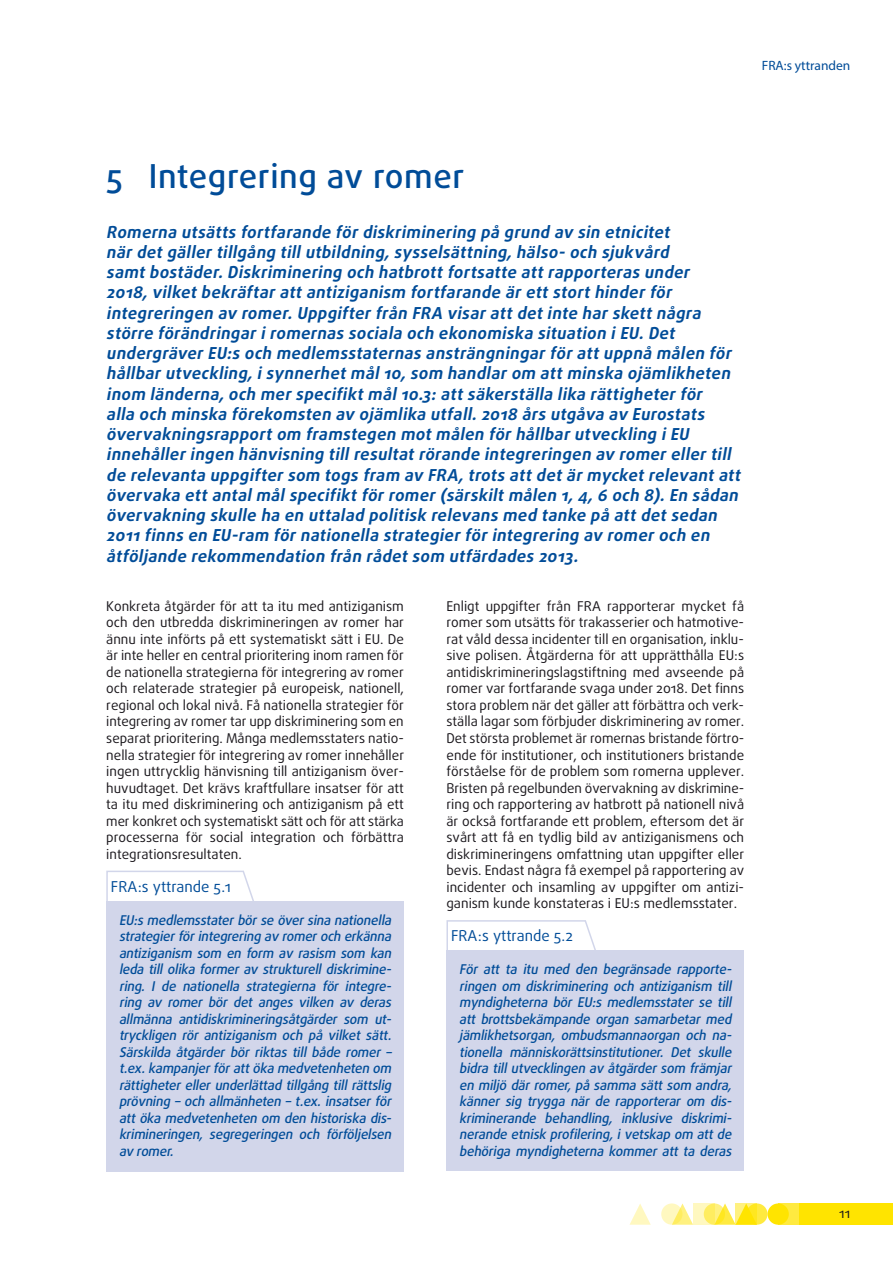
<style>
.page{position:relative;width:893px;height:1263px;background:#fff}
.page>*{position:absolute;margin:0;border:0;box-sizing:border-box;transform-origin:0 0}
.chapter_title{font:500 33px "Daxline Pro";letter-spacing:.015em;color:#004c98}
.intro_chapter{font:italic 700 16.5px/20.2px "Daxline Pro";letter-spacing:.025em;color:#004c98}
.opinion_header_sw{font:15px "Daxline Pro";color:#004c98}
.body_text{font:13.5px/16.5px "Daxline Pro";color:#1a171c;text-align:justify}
.opinion_text_SW{font:italic 500 13.5px/16.5px "Daxline Pro";color:#004c98;text-align:justify}
.opinion_text_SW_last{font:italic 500 13.5px/16.5px "Daxline Pro";color:#004c98;text-align:justify}
.t1{font:13.5px "Myriad Pro";color:#004c98}
</style>
<div class="page">
<div style="left:746px;top:1203px;width:21px;height:22px;background:#ffea40;border-radius:50%"></div>
<div style="left:778px;top:1203px;width:21px;height:22px;background:#ffea40"></div>
<div style="left:799px;top:1203px;width:94px;height:22px;background:#ffe400"></div>
<svg style="left:675px;top:1203px;width:18px;height:22px"></svg>
<svg style="left:629px;top:1204px;width:22px;height:21px"></svg>
<div style="left:767px;top:1203px;width:22px;height:22px;background:#ffe400;border-radius:50%"></div>
<svg style="left:718px;top:1203px;width:18px;height:22px"></svg>
<svg style="left:704px;top:1203px;width:21px;height:22px"></svg>
<svg style="left:661px;top:1203px;width:21px;height:22px"></svg>
<svg style="left:736px;top:1203px;width:21px;height:22px"></svg>
<svg style="left:693px;top:1203px;width:21px;height:22px"></svg>
<div style="left:106px;top:901px;width:298px;height:270px;background:#d2d6ea"></div>
<div style="left:446px;top:951px;width:298px;height:220px;background:#d2d6ea"></div>
<svg style="left:106px;top:870px;width:148px;height:31px"></svg>
<svg style="left:446px;top:920px;width:152px;height:31px"></svg>
<p class="t1" style="left:762px;top:57px;width:90px">FRA:s yttranden</p>
<p class="chapter_title" style="left:106px;top:154px;width:360px">5 Integrering av romer</p>
<p class="intro_chapter" style="left:106px;top:222px;width:639px">Romerna utsätts fortfarande fördiskriminering på grund av sin etnicitet närdetgällertillgång tillutbildning,sysselsättning,hälso- och sjukvård samtbostäder.Diskriminering och hatbrottfortsatte attrapporteras under 2018,vilketbekräftarattantiziganism fortfarande ärettstorthinderför integreringen av romer.Uppgifterfrån FRA visarattdetinte harskettnågra större förändringariromernas sociala och ekonomiska situation iEU.Det undergräverEU:s och medlemsstaternas ansträngningarförattuppnå målen för hållbarutveckling,isynnerhetmål10,som handlarom attminska ojämlikheten inom länderna,och merspecifiktmål10.3:attsäkerställa lika rättigheterför<br>alla och minska förekomsten av ojämlika utfall.2018 års utgåva av Eurostats övervakningsrapportom framstegen motmålen förhållbarutveckling iEU innehålleringen hänvisning tillresultatrörande integreringen av romerellertill de relevanta uppgiftersom togs fram av FRA,trots attdetärmycketrelevantatt övervaka ettantalmålspecifiktförromer(särskiltmålen 1,4,6 och 8).En sådan övervakning skulle ha en uttalad politisk relevans med tanke på attdetsedan 2011 finns en EU-ram förnationella strategierförintegrering av romeroch en åtföljande rekommendation från rådetsom utfärdades 2013.</p>
<p class="body_text" style="left:106px;top:598px;width:299px">Konkreta åtgärder för att ta itu med antiziganism och den utbredda diskrimineringen av romer har ännu inte införts på ett systematiskt sätt i EU. De är inte heller en central prioritering inom ramen för de nationella strategierna för integrering av romer och relaterade strategier på europeisk, nationell, regional och lokal nivå. Få nationella strategier för integrering av romer tar upp diskriminering som en separat prioritering. Många medlemsstaters natio&shy;nella strategier för integrering av romer innehåller ingen uttrycklig hänvisning till antiziganism över&shy;huvudtaget. Det krävs kraftfullare insatser för att ta itu med diskriminering och antiziganism på ett mer konkret och systematiskt sätt och för att stärka processerna för social integration och förbättra integrationsresultaten.</p>
<p class="opinion_header_sw" style="left:111px;top:876px;width:121px">FRA:s yttrande 5.1</p>
<p class="opinion_text_SW" style="left:119px;top:911px;width:277px">EU:smedlemsstaterbörse översina nationella strategierförintegrering av romeroch erkänna antiziganism som en form av rasism som kan leda till olika former av strukturell diskrimine&shy;ring. I de nationella strategierna för integre&shy;ring av romer bör det anges vilken av deras allmänna antidiskrimineringsåtgärder som ut&shy;tryckligen rör antiziganism och på vilket sätt.<br>Särskilda åtgärder bör riktas till både romer – t.ex.kampanjerförattöka medvetenheten om rättigheter eller underlättad tillgång till rättslig prövning – och allmänheten – t.ex. insatser för att öka medvetenheten om den historiska dis&shy;krimineringen, segregeringen och förföljelsen av romer.</p>
<p class="body_text" style="left:446px;top:598px;width:299px">Enligt uppgifter från FRA rapporterar mycket få romer som utsätts för trakasserier och hatmotive&shy;rat våld dessa incidenter till en organisation, inklu&shy;sive polisen. Åtgärderna för att upprätthålla EU:s antidiskrimineringslagstiftning med avseende på romer var fortfarande svaga under 2018. Det finns stora problem när det gäller att förbättra och verk&shy;ställa lagar som förbjuder diskriminering av romer.<br>Det största problemet är romernas bristande förtro&shy;ende för institutioner, och institutioners bristande förståelse för de problem som romerna upplever.<br>Bristen på regelbunden övervakning av diskrimine&shy;ring och rapportering av hatbrott på nationell nivå är också fortfarande ett problem, eftersom det är svårt att få en tydlig bild av antiziganismens och diskrimineringens omfattning utan uppgifter eller bevis. Endast några få exempel på rapportering av incidenter och insamling av uppgifter om antizi&shy;ganism kunde konstateras i EU:s medlemsstater.</p>
<p class="opinion_header_sw" style="left:451px;top:926px;width:123px">FRA:s yttrande 5.2</p>
<p class="opinion_text_SW_last" style="left:459px;top:961px;width:277px">För att ta itu med den begränsade rapporte&shy;ringen om diskriminering och antiziganism till myndigheterna bör EU:s medlemsstater se till att brottsbekämpande organ samarbetar med jämlikhetsorgan, ombudsmannaorgan och na&shy;tionella människorättsinstitutioner. Det skulle bidra till utvecklingen av åtgärder som främjar en miljö där romer, på samma sätt som andra, känner sig trygga när de rapporterar om dis&shy;kriminerande behandling, inklusive diskrimi&shy;nerande etnisk profilering, i vetskap om att de behöriga myndigheterna kommer att ta deras</p>
<p class="body_text" style="left:839px;top:1205px;width:13px">11</p>
</div>
